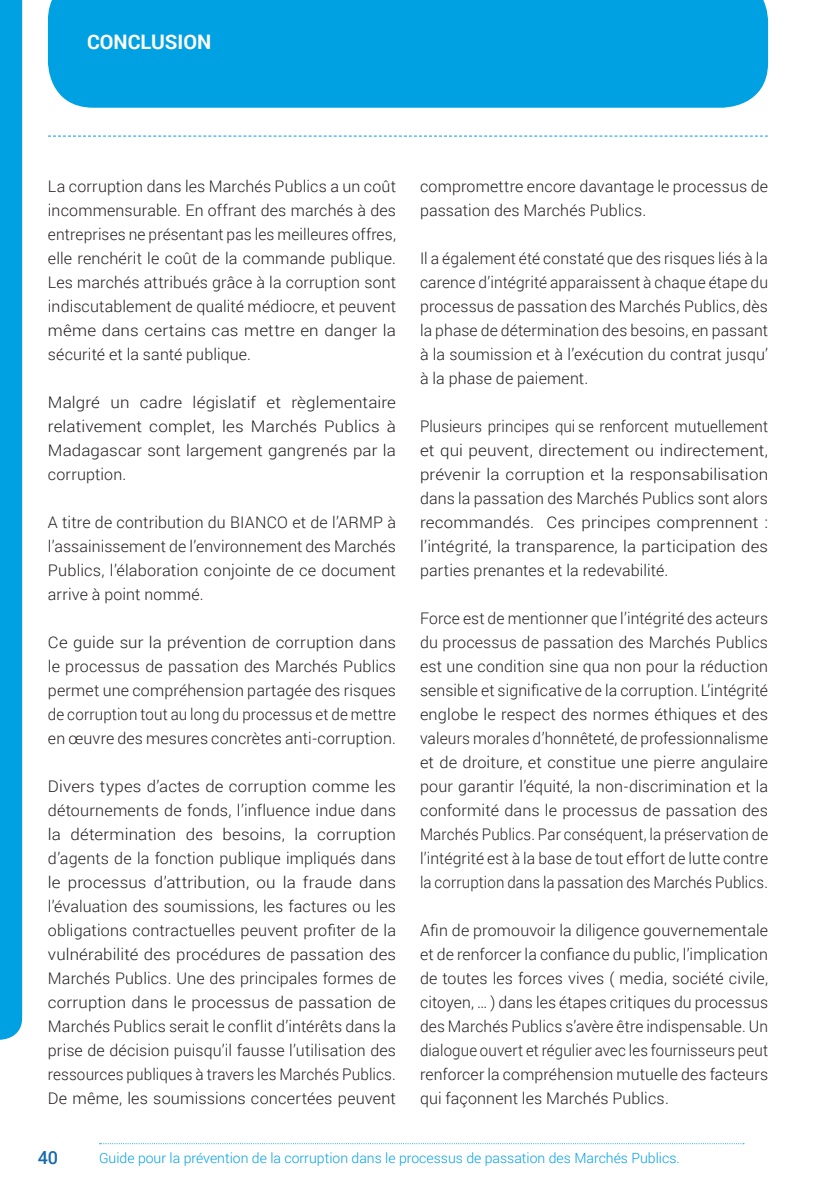
<style>
.page{position:relative;width:840px;height:1191px;background:#fff}
.page>*{position:absolute;margin:0;border:0;box-sizing:border-box;transform-origin:0 0}
.t1{font:700 20px "Roboto";color:#fff}
.t2{font:500 18px "Roboto";color:#176aad}
.t3{font:300 16px/24px "Roboto";letter-spacing:.01em;color:#231f20;text-align:justify}
.t4{font:300 16px/24px "Roboto";letter-spacing:.01em;color:#231f20;text-align:justify;scale:1.05 1}
.t5{font:300 16px/24px "Roboto";letter-spacing:.01em;color:#231f20;text-align:justify;scale:.94 1}
.t6{font:300 16px/24px "Roboto";letter-spacing:.01em;color:#231f20;text-align:justify;scale:1.06 1}
.t7{font:300 14px "Roboto";color:#00a1e3}
</style>
<div class="page">
<svg style="left:99px;top:1143px;width:644px;height:1px"></svg>
<div style="left:0;top:0;width:22px;height:1039px;background:#00a1e3"></div>
<div style="left:48px;top:0;width:719px;height:108px;background:#00a1e3"></div>
<svg style="left:48px;top:136px;width:719px;height:1px"></svg>
<p class="t1" style="left:87px;top:28px;width:126px">CONCLUSION</p>
<p class="t3" style="left:48px;top:174px;width:349px">La corruption dans les Marchés Publics a un coût incommensurable. En offrant des marchés à des entreprises ne présentant pas les meilleures offres, elle renchérit le coût de la commande publique.<br>Les marchés attribués grâce à la corruption sont indiscutablement de qualité médiocre, et peuvent même dans certains cas mettre en danger la sécurité et la santé publique.</p>
<p class="t6" style="left:48px;top:390px;width:330px">Malgré un cadre législatif et règlementaire relativement complet, les Marchés Publics à Madagascar sont largement gangrenés par la corruption.</p>
<p class="t3" style="left:48px;top:510px;width:349px">A titre de contribution du BIANCO et de l’ARMP à l’assainissement de l’environnement des Marchés Publics, l’élaboration conjointe de ce document arrive à point nommé.</p>
<p class="t4" style="left:48px;top:630px;width:333px">Ce guide sur la prévention de corruption dans le processus de passation des Marchés Publics permet une compréhension partagée des risques de corruption tout au long du processus et de mettre en œuvre des mesures concrètes anti-corruption.</p>
<p class="t4" style="left:48px;top:774px;width:333px">Divers types d’actes de corruption comme les détournements de fonds, l’influence indue dans la détermination des besoins, la corruption d’agents de la fonction publique impliqués dans le processus d’attribution, ou la fraude dans l’évaluation des soumissions, les factures ou les obligations contractuelles peuvent profiter de la vulnérabilité des procédures de passation des Marchés Publics. Une des principales formes de corruption dans le processus de passation de Marchés Publics serait le conflit d’intérêts dans la prise de décision puisqu’il fausse l’utilisation des ressources publiques à travers les Marchés Publics.<br>De même, les soumissions concertées peuvent</p>
<p class="t3" style="left:420px;top:174px;width:349px">compromettre encore davantage le processus de passation des Marchés Publics.</p>
<p class="t3" style="left:420px;top:246px;width:349px">Il a également été constaté que des risques liés à la carence d’intégrité apparaissent à chaque étape du processus de passation des Marchés Publics, dès la phase de détermination des besoins, en passant à la soumission et à l’exécution du contrat jusqu’ à la phase de paiement.</p>
<p class="t5" style="left:420px;top:414px;width:371px">Plusieurs principes qui se renforcent mutuellement et qui peuvent, directement ou indirectement, prévenir la corruption et la responsabilisation dans la passation des Marchés Publics sont alors recommandés. Ces principes comprennent : l’intégrité, la transparence, la participation des parties prenantes et la redevabilité.</p>
<p class="t3" style="left:420px;top:606px;width:349px">Force est de mentionner que l’intégrité des acteurs du processus de passation des Marchés Publics est une condition sine qua non pour la réduction sensible et significative de la corruption. L’intégrité englobe le respect des normes éthiques et des valeurs morales d’honnêteté, de professionnalisme et de droiture, et constitue une pierre angulaire pour garantir l’équité, la non-discrimination et la conformité dans le processus de passation des Marchés Publics. Par conséquent, la préservation de l’intégrité est à la base de tout effort de lutte contre la corruption dans la passation des Marchés Publics.</p>
<p class="t3" style="left:420px;top:918px;width:349px">Afin de promouvoir la diligence gouvernementale et de renforcer la confiance du public, l’implication de toutes les forces vives ( media, société civile, citoyen, … ) dans les étapes critiques du processus des Marchés Publics s’avère être indispensable. Un dialogue ouvert et régulier avec les fournisseurs peut renforcer la compréhension mutuelle des facteurs qui façonnent les Marchés Publics.</p>
<p class="t2" style="left:38px;top:1145px;width:22px">40</p>
<p class="t7" style="left:99px;top:1148px;width:582px">Guide pour la prévention de la corruption dans le processus de passation des Marchés Publics.</p>
</div>
